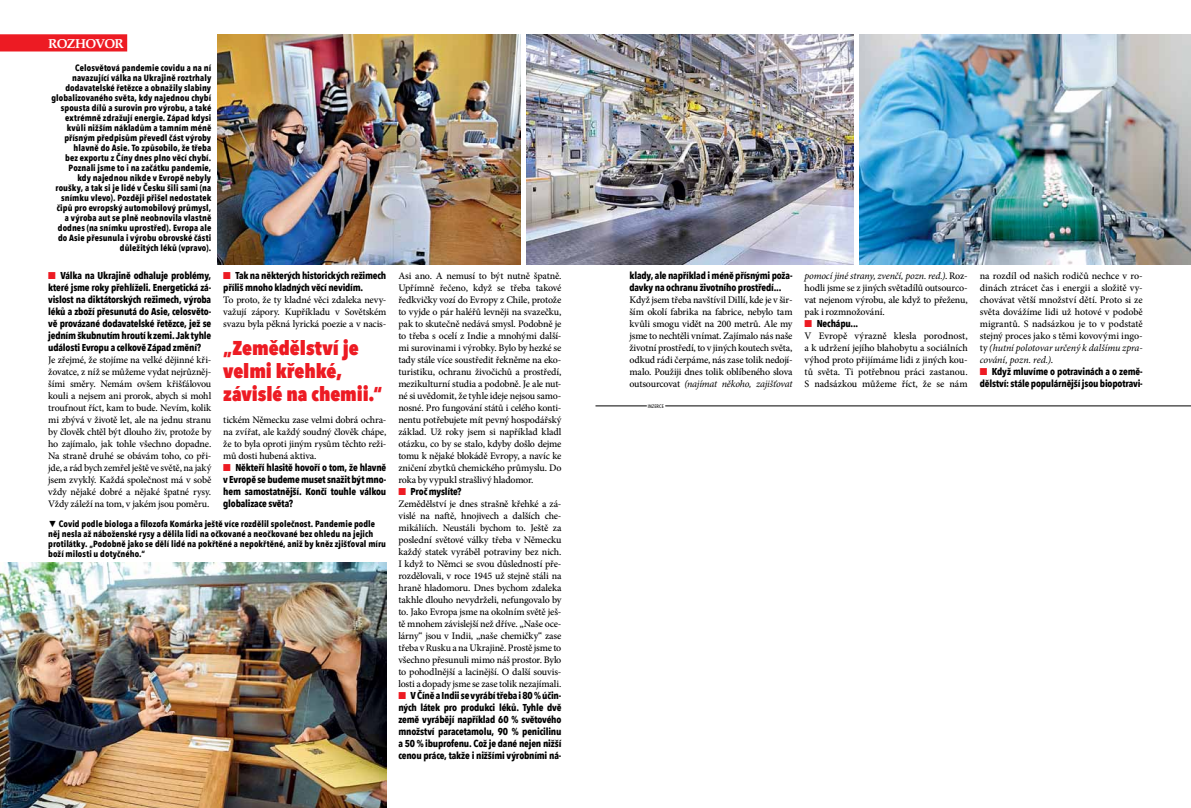
<style>
.page{position:relative;width:1191px;height:808px;background:#fff}
.page>*{position:absolute;margin:0;border:0;box-sizing:border-box;transform-origin:0 0}
.t1{font:800 condensed 20px/23px "Avenir Next LT Pro";letter-spacing:-.005em;color:#ed1b23}
.t2{font:700 13px "Palatino CE";letter-spacing:-.055em;color:#fff}
.t3{font:500 10px/12px "Minion Pro";letter-spacing:-.015em;color:#000;text-align:justify}
.t4{font:700 condensed 10px/12px "Avenir Next LT Pro";letter-spacing:-.02em;color:#000;text-align:justify}
.t5{font:700 condensed 9px/10px "Avenir Next LT Pro";letter-spacing:.01em;color:#000}
.t6{font:500 condensed 5px "Avenir Next LT Pro";letter-spacing:.02em;color:#000}
.s1{color:#ed1b23}
.s2{font-family:"Arial";font-weight:400;font-stretch:normal}
.s3{font-weight:400;font-style:italic}
</style>
<div class="page">
<div style="left:0;top:34px;width:127px;height:17px;background:#ed1b23"></div>
<hr style="left:665px;top:406px;width:526px;height:1px;background:#000">
<hr style="left:595px;top:406px;width:52px;height:1px;background:#000">
<img style="left:217px;top:34px;width:303px;height:230px">
<img style="left:526px;top:34px;width:327px;height:230px">
<img style="left:859px;top:34px;width:332px;height:230px">
<img style="left:0;top:563px;width:386px;height:245px">
<h2 class="t2" style="left:48px;top:36px;width:77px">ROZHOVOR</h2>
<p class="t5" style="left:51px;top:62px;width:161px;text-align:right">Celosvětová pandemie covidu a na ní navazující válka na Ukrajině roztrhaly dodavatelské řetězce a obnažily slabiny globalizovaného světa, kdy najednou chybí spousta dílů a surovin pro výrobu, a také extrémně zdražují energie. Západ kdysi kvůli nižším nákladům a tamním méně přísným předpisům převedl část výroby hlavně do Asie. To způsobilo, že třeba<br>bez exportu z Číny dnes plno věcí chybí.<br>Poznali jsme to i na začátku pandemie,<br>kdy najednou nikde v Evropě nebyly roušky, a tak si je lidé v Česku šili sami (na snímku vlevo). Později přišel nedostatek čipů pro evropský automobilový průmysl, a výroba aut se plně neobnovila vlastně dodnes (na snímku uprostřed). Evropa ale do Asie přesunula i výrobu obrovské části důležitých léků (vpravo).</p>
<p class="t4" style="left:48px;top:270px;width:165px"><span class="s1">■</span> Válka na Ukrajině odhaluje problémy, které jsme roky přehlíželi. Energetická zá&shy;vislost na diktátorských režimech, výroba léků a zboží přesunutá do Asie, celosvěto&shy;vě provázané dodavatelské řetězce, jež se jedním škubnutím hroutí k zemi. Jak tyhle události Evropu a celkově Západ změní?</p>
<p class="t3" style="left:48px;top:354px;width:165px">Je zřejmé, že stojíme na velké dějinné kři&shy;žovatce, z níž se můžeme vydat nejrůzněj&shy;šími směry. Nemám ovšem křišťálovou kouli a nejsem ani prorok, abych si mohl troufnout říct, kam to bude. Nevím, kolik mi zbývá v životě let, ale na jednu stranu by člověk chtěl být dlouho živ, protože by ho zajímalo, jak tohle všechno dopadne.<br>Na straně druhé se obávám toho, co při&shy;jde, a rád bych zemřel ještě ve světě, na jaký jsem zvyklý. Každá společnost má v sobě vždy nějaké dobré a nějaké špatné rysy.<br>Vždy záleží na tom, v jakém jsou poměru.</p>
<p class="t4" style="left:223px;top:270px;width:164px"><span class="s1">■</span> Tak na některých historických režimech příliš mnoho kladných věcí nevidím.</p>
<p class="t3" style="left:223px;top:294px;width:165px">To proto, že ty kladné věci zdaleka nevy&shy;važují zápory. Kupříkladu v Sovětském svazu byla pěkná lyrická poezie a v nacis-</p>
<h1 class="t1" style="left:223px;top:337px;width:161px">„Zemědělství je velmi křehké, závislé na chemii.“</h1>
<p class="t3" style="left:223px;top:414px;width:165px">tickém Německu zase velmi dobrá ochra&shy;na zvířat, ale každý soudný člověk chápe, že to byla oproti jiným rysům těchto reži&shy;mů dosti hubená aktiva.</p>
<p class="t4" style="left:223px;top:462px;width:165px"><span class="s1">■</span> Někteří hlasitě hovoří o tom, že hlavně v Evropě se budeme muset snažit být mno&shy;hem samostatnější. Končí touhle válkou globalizace světa?</p>
<p class="t5" style="left:48px;top:519px;width:339px"><span class="s2">▼</span> Covid podle biologa a filozofa Komárka ještě více rozdělil společnost. Pandemie podle něj nesla až náboženské rysy a dělila lidi na očkované a neočkované bez ohledu na jejich protilátky. „Podobně jako se dělí lidé na pokřtěné a nepokřtěné, aniž by kněz zjišťoval míru boží milosti u dotyčného.“</p>
<p class="t3" style="left:398px;top:270px;width:165px">Asi ano. A nemusí to být nutně špatně.<br>Upřímně řečeno, když se třeba takové ředkvičky vozí do Evropy z Chile, protože to vyjde o pár haléřů levněji na svazečku, pak to skutečně nedává smysl. Podobně je to třeba s ocelí z Indie a mnohými další&shy;mi surovinami i výrobky. Bylo by hezké se tady stále více soustředit řekněme na eko&shy;turistiku, ochranu živočichů a prostředí, mezikulturní studia a podobně. Je ale nut&shy;né si uvědomit, že tyhle ideje nejsou samo&shy;nosné. Pro fungování států i celého konti&shy;nentu potřebujete mít pevný hospodářský základ. Už roky jsem si například kladl otázku, co by se stalo, kdyby došlo dejme tomu k nějaké blokádě Evropy, a navíc ke zničení zbytků chemického průmyslu. Do roka by vypukl strašlivý hladomor.</p>
<p class="t4" style="left:398px;top:486px;width:65px"><span class="s1">■</span> Proč myslíte?</p>
<p class="t3" style="left:398px;top:498px;width:165px">Zemědělství je dnes strašně křehké a zá&shy;vislé na naftě, hnojivech a dalších che&shy;mikáliích. Neustáli bychom to. Ještě za poslední světové války třeba v Německu každý statek vyráběl potraviny bez nich.<br>I když to Němci se svou důsledností pře&shy;rozdělovali, v roce 1945 už stejně stáli na hraně hladomoru. Dnes bychom zdaleka takhle dlouho nevydrželi, nefungovalo by to. Jako Evropa jsme na okolním světě ješ&shy;tě mnohem závislejší než dříve. „Naše oce&shy;lárny“ jsou v Indii, „naše chemičky“ zase třeba v Rusku a na Ukrajině. Prostě jsme to všechno přesunuli mimo náš prostor. Bylo to pohodlnější a lacinější. O další souvis&shy;losti a dopady jsme se zase tolik nezajímali.</p>
<p class="t4" style="left:398px;top:690px;width:165px"><span class="s1">■</span> V Číně a Indii se vyrábí třeba i 80 % účin&shy;ných látek pro produkci léků. Tyhle dvě země vyrábějí například 60 % světového množství paracetamolu, 90 % penicilinu a 50 % ibuprofenu. Což je dané nejen nižší cenou práce, takže i nižšími výrobními ná-</p>
<p class="t4" style="left:629px;top:270px;width:165px">klady, ale například i méně přísnými poža&shy;davky na ochranu životního prostředí...</p>
<p class="t3" style="left:629px;top:294px;width:165px">Když jsem třeba navštívil Dillí, kde je v šir&shy;ším okolí fabrika na fabrice, nebylo tam kvůli smogu vidět na 200 metrů. Ale my jsme to nechtěli vnímat. Zajímalo nás naše životní prostředí, to v jiných koutech světa, odkud rádi čerpáme, nás zase tolik nedojí&shy;malo. Použiji dnes tolik oblíbeného slova outsourcovat <span class="s3">(najímat někoho, zajišťovat</span></p>
<p class="t6" style="left:648px;top:403px;width:17px">INZERCE</p>
<p class="t3" style="left:804px;top:270px;width:165px"><span class="s3">pomocí jiné strany, zvenčí, pozn. red.)</span>. Roz&shy;hodli jsme se z jiných světadílů outsourco&shy;vat nejenom výrobu, ale když to přeženu, pak i rozmnožování.</p>
<p class="t4" style="left:804px;top:318px;width:55px"><span class="s1">■</span> Nechápu...</p>
<p class="t3" style="left:804px;top:330px;width:165px">V Evropě výrazně klesla porodnost, a k udržení jejího blahobytu a sociálních výhod proto přijímáme lidi z jiných kou&shy;tů světa. Ti potřebnou práci zastanou.<br>S nadsázkou můžeme říct, že se nám</p>
<p class="t3" style="left:979px;top:270px;width:165px">na rozdíl od našich rodičů nechce v ro&shy;dinách ztrácet čas i energii a složitě vy&shy;chovávat větší množství dětí. Proto si ze světa dovážíme lidi už hotové v podobě migrantů. S nadsázkou je to v podstatě stejný proces jako s těmi kovovými ingo&shy;ty <span class="s3">(hutní polotovar určený k dalšímu zpra&shy;cování, pozn. red.)</span>.</p>
<p class="t4" style="left:979px;top:366px;width:165px"><span class="s1">■</span> Když mluvíme o potravinách a o země&shy;dělství: stále populárnější jsou biopotravi-</p>
</div>
